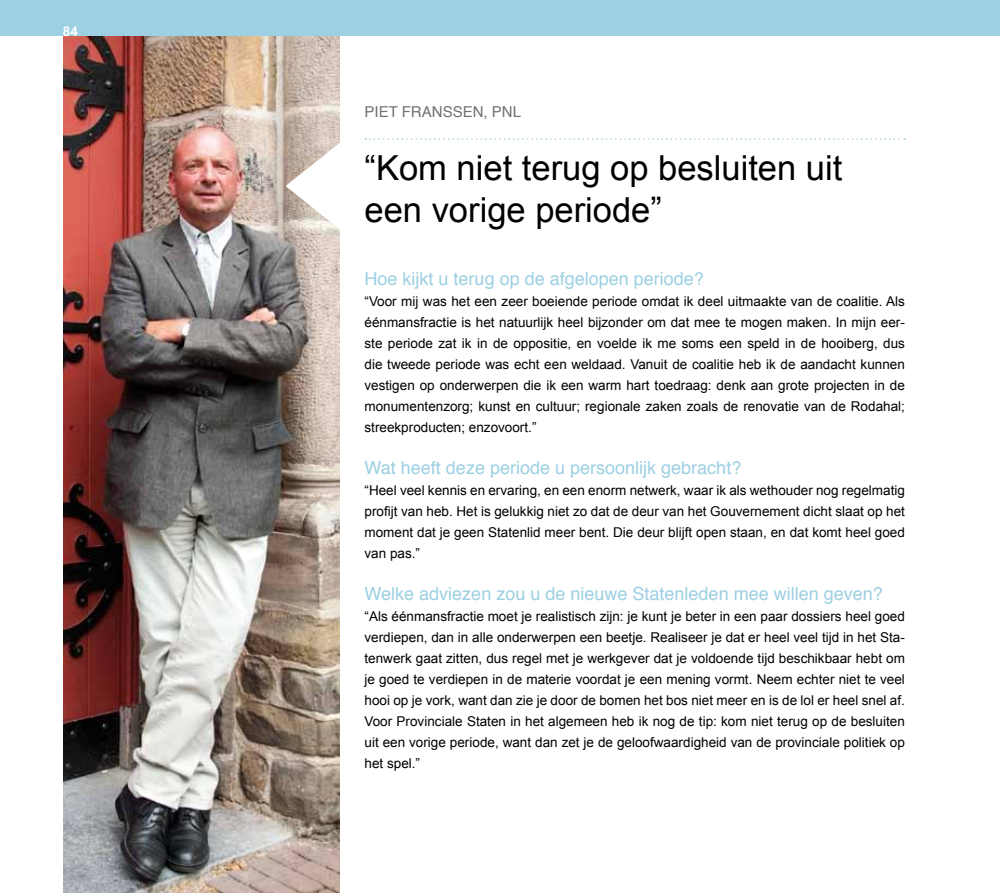
<style>
.page{position:relative;width:1000px;height:893px;background:#fff}
.page>*{position:absolute;margin:0;border:0;box-sizing:border-box;transform-origin:0 0}
.t1{font:34.5px/42px "Arial";color:#000}
.t2{font:18px "Helvetica";color:#9cd0e2}
.t3{font:15px "Helvetica";color:#707172}
.t4{font:13.5px/21px "Arial";color:#000;text-align:justify}
.t5{font:700 13.5px "Arial";color:#fff}
</style>
<div class="page">
<img style="left:64px;top:35px;width:275px;height:858px">
<svg style="left:365px;top:138px;width:540px;height:2px"></svg>
<svg style="left:285px;top:142px;width:55px;height:88px"></svg>
<div style="left:0;top:0;width:999px;height:35px;background:#9cd0e2"></div>
<hr style="left:999px;top:0;width:1px;height:35px;background:#9cd0e2">
<p class="t5" style="left:63px;top:22px;width:17px">84</p>
<p class="t3" style="left:364px;top:100px;width:19px">Piet</p>
<p class="t3" style="left:401px;top:100px;width:21px">Franssen</p>
<p class="t3" style="left:483px;top:100px;width:39px">, PNL</p>
<h1 class="t1" style="left:364px;top:147px;width:479px">“Kom niet terug op besluiten uit een vorige periode”</h1>
<h2 class="t2" style="left:364px;top:265px;width:341px">Hoe kijkt u terug op de afgelopen periode?</h2>
<p class="t4" style="left:364px;top:291px;width:542px">“Voor mij was het een zeer boeiende periode omdat ik deel uitmaakte van de coalitie. Als éénmansfractie is het natuurlijk heel bijzonder om dat mee te mogen maken. In mijn eer&shy;ste periode zat ik in de oppositie, en voelde ik me soms een speld in de hooiberg, dus die tweede periode was echt een weldaad. Vanuit de coalitie heb ik de aandacht kunnen vestigen op onderwerpen die ik een warm hart toedraag: denk aan grote projecten in de monumentenzorg; kunst en cultuur; regionale zaken zoals de renovatie van de Rodahal; streekproducten; enzovoort.”</p>
<h2 class="t2" style="left:364px;top:454px;width:378px">Wat heeft deze periode u persoonlijk gebracht?</h2>
<p class="t4" style="left:364px;top:480px;width:542px">“Heel veel kennis en ervaring, en een enorm netwerk, waar ik als wethouder nog regelmatig profijt van heb. Het is gelukkig niet zo dat de deur van het Gouvernement dicht slaat op het moment dat je geen Statenlid meer bent. Die deur blijft open staan, en dat komt heel goed van pas.”</p>
<h2 class="t2" style="left:364px;top:580px;width:519px">Welke adviezen zou u de nieuwe Statenleden mee willen geven?</h2>
<p class="t4" style="left:364px;top:606px;width:541px">“Als éénmansfractie moet je realistisch zijn: je kunt je beter in een paar dossiers heel goed verdiepen, dan in alle onderwerpen een beetje. Realiseer je dat er heel veel tijd in het Sta&shy;tenwerk gaat zitten, dus regel met je werkgever dat je voldoende tijd beschikbaar hebt om je goed te verdiepen in de materie voordat je een mening vormt. Neem echter niet te veel hooi op je vork, want dan zie je door de bomen het bos niet meer en is de lol er heel snel af.<br>Voor Provinciale Staten in het algemeen heb ik nog de tip: kom niet terug op de besluiten uit een vorige periode, want dan zet je de geloofwaardigheid van de provinciale politiek op het spel.”</p>
</div>
